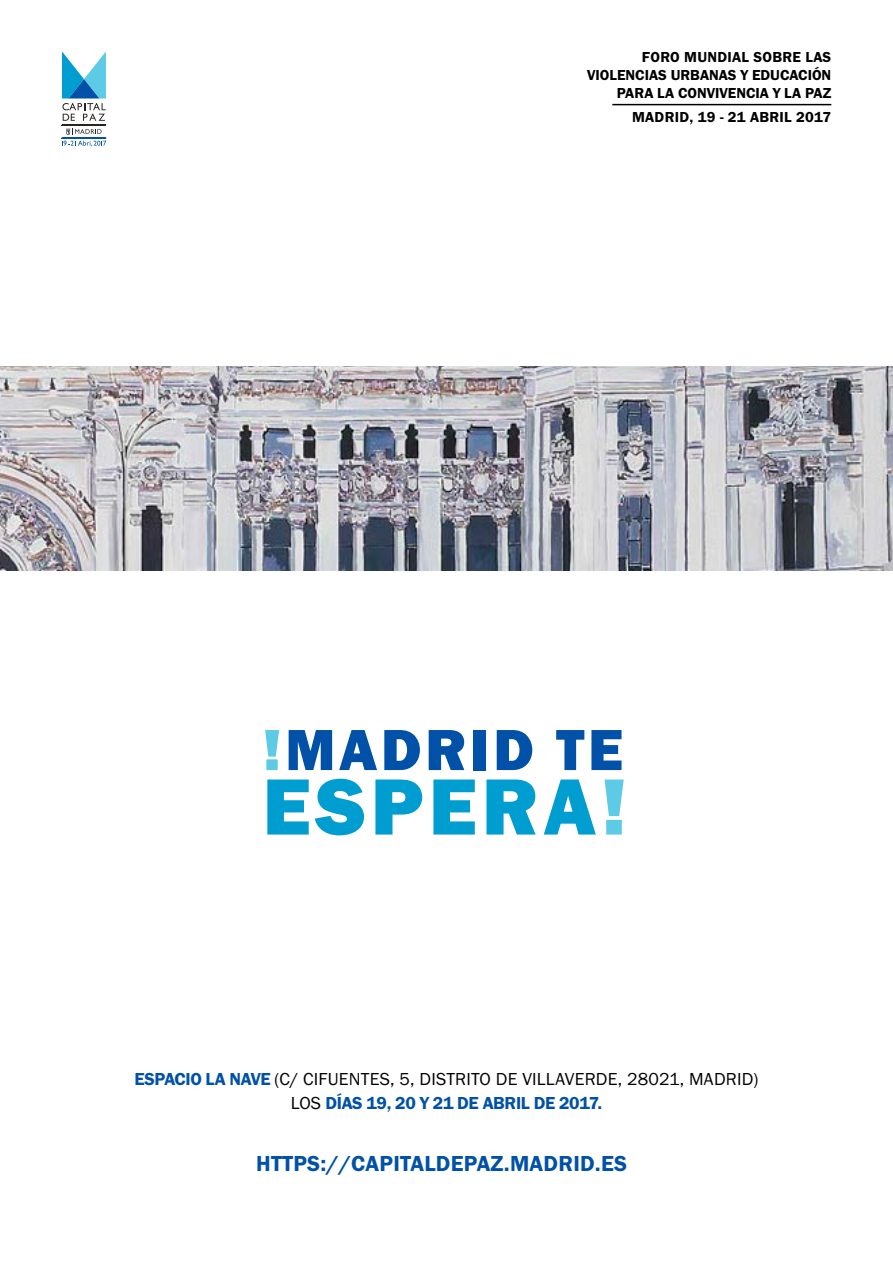
<style>
.page{position:relative;width:893px;height:1263px;background:#fff}
.page>*{position:absolute;margin:0;border:0;box-sizing:border-box;transform-origin:0 0}
.t1{font:800 82.5px "Franklin Got Md ITC";color:#009dd0}
.t2{font:800 60px "Franklin Got Md ITC";letter-spacing:.06em;color:#0051a7}
.t3{font:600 22.5px "Franklin Got ITC";letter-spacing:.01em;color:#0051a7}
.t4{font:18px/24px "Franklin Got ITC";letter-spacing:.01em;color:#000}
.t5{font:600 18px "Franklin Got ITC";letter-spacing:-.02em;color:#0051a7}
.t6{font:600 15px/18px "Franklin Got ITC";color:#000;text-align:right}
.s1{color:#5dcae6}
.s2{font-weight:600;color:#0051a7}
</style>
<div class="page">
<svg style="left:62px;top:141px;width:44px;height:5px"></svg>
<hr style="left:62px;top:124px;width:44px;height:2px;background:#272422">
<svg style="left:66px;top:128px;width:36px;height:7px"></svg>
<svg style="left:62px;top:51px;width:44px;height:70px"></svg>
<hr style="left:62px;top:138px;width:44px;height:1px;background:#0051a7">
<hr style="left:612px;top:104px;width:219px;height:1px;background:#000">
<img style="left:0;top:366px;width:893px;height:205px">
<p class="t6" style="left:587px;top:48px;width:246px">FORO MUNDIAL SOBRE LAS<br>VIOLENCIAS URBANAS Y EDUCACIÓN<br>PARA LA CONVIVENCIA Y LA PAZ</p>
<p class="t6" style="left:632px;top:108px;width:11px">MADRID</p>
<p class="t6" style="left:690px;top:108px;width:70px">, 19 - 21 ABRIL</p>
<p class="t6" style="left:796px;top:108px;width:37px">2017</p>
<h2 class="t2" style="left:263px;top:716px;width:357px"><span class="s1">!</span>MADRID TE</h2>
<h1 class="t1" style="left:263px;top:761px;width:53px">ESPE</h1>
<h1 class="t1" style="left:482px;top:761px;width:147px">RA<span class="s1">!</span></h1>
<p class="t5" style="left:135px;top:1069px;width:11px">ESPACIO</p>
<p class="t5" style="left:206px;top:1069px;width:46px">LA NAVE</p>
<p class="t4" style="left:291px;top:1067px;width:469px;text-indent:-16px">(C/ CIFUENTES, 5, DISTRITO DE VILLAVERDE, 28021, MADRI D)<br>LOS <span class="s2">DÍAS 19, 20 Y 21 DE ABRIL</span></p>
<p class="t5" style="left:534px;top:1093px;width:70px">DE 2017.</p>
<h3 class="t3" style="left:256px;top:1151px;width:108px">HTTPS ://CAPI</h3>
<h3 class="t3" style="left:400px;top:1151px;width:25px">TALDEPAZ</h3>
<h3 class="t3" style="left:504px;top:1151px;width:21px">.MADRID</h3>
<h3 class="t3" style="left:595px;top:1151px;width:20px">.ES</h3>
</div>
